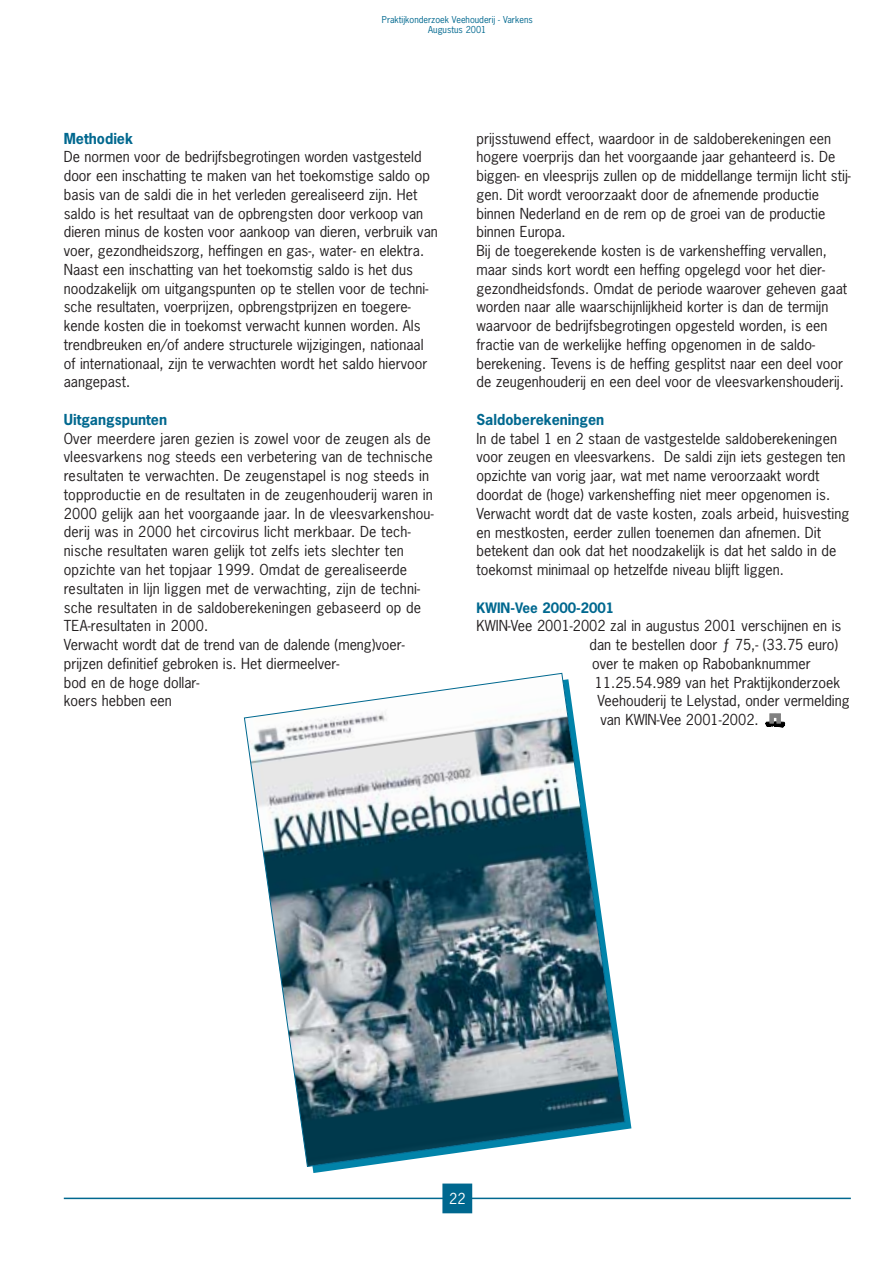
<style>
.page{position:relative;width:893px;height:1262px;background:#fff}
.page>*{position:absolute;margin:0;border:0;box-sizing:border-box;transform-origin:0 0}
.t1{font:14.25px/18.8px "News Gothic";color:#231f20}
.t2{font:700 14.25px "News Gothic";color:#00688f}
.t3{font:14.25px "News Gothic";color:#fff}
.t4{font:700 13.5px "News Gothic";color:#00688f}
.t5{font:9px/10.8px "News Gothic";color:#00688f;text-align:center}
</style>
<div class="page">
<svg style="left:769px;top:713px;width:16px;height:15px"></svg>
<svg style="left:765px;top:714px;width:19px;height:13px"></svg>
<hr style="left:64px;top:1197px;width:786px;height:2px;background:#00688f">
<div style="left:443px;top:1184px;width:28px;height:28px;background:#00688f"></div>
<div style="left:442px;top:1183px;width:30px;height:30px;border:2px solid #00688f"></div>
<svg style="left:244px;top:672px;width:381px;height:495px"></svg>
<p class="t5" style="left:382px;top:14px;width:152px">Praktijkonderzoek Veehouderij - Varkens<br>Augustus 2001</p>
<p class="t2" style="left:64px;top:132px;width:71px">Methodiek</p>
<p class="t1" style="left:64px;top:149px;width:375px">De normen voor de bedrijfsbegrotingen worden vastgesteld door een inschatting te maken van het toekomstige saldo op basis van de saldi die in het verleden gerealiseerd zijn. Het saldo is het resultaat van de opbrengsten door verkoop van dieren minus de kosten voor aankoop van dieren, verbruik van voer, gezondheidszorg, heffingen en gas-, water- en elektra.<br>Naast een inschatting van het toekomstig saldo is het dus noodzakelijk om uitgangspunten op te stellen voor de techni&shy;sche resultaten, voerprijzen, opbrengstprijzen en toegere&shy;kende kosten die in toekomst verwacht kunnen worden. Als trendbreuken en/of andere structurele wijzigingen, nationaal of internationaal, zijn te verwachten wordt het saldo hiervoor aangepast.</p>
<p class="t2" style="left:64px;top:414px;width:105px">Uitgangspunten</p>
<p class="t1" style="left:64px;top:430px;width:371px">Over meerdere jaren gezien is zowel voor de zeugen als de vleesvarkens nog steeds een verbetering van de technische resultaten te verwachten. De zeugenstapel is nog steeds in topproductie en de resultaten in de zeugenhouderij waren in 2000 gelijk aan het voorgaande jaar. In de vleesvarkenshou&shy;derij was in 2000 het circovirus licht merkbaar. De tech&shy;nische resultaten waren gelijk tot zelfs iets slechter ten opzichte van het topjaar 1999. Omdat de gerealiseerde resultaten in lijn liggen met de verwachting, zijn de techni&shy;sche resultaten in de saldoberekeningen gebaseerd op de TEA-resultaten in 2000.<br>Verwacht wordt dat de trend van de dalende (meng)voer&shy;prijzen definitief gebroken is. Het diermeelver-<br>bod en de hoge dollar-<br>koers hebben een</p>
<p class="t1" style="left:476px;top:130px;width:376px">prijsstuwend effect, waardoor in de saldoberekeningen een hogere voerprijs dan het voorgaande jaar gehanteerd is. De biggen- en vleesprijs zullen op de middellange termijn licht stij&shy;gen. Dit wordt veroorzaakt door de afnemende productie binnen Nederland en de rem op de groei van de productie binnen Europa.<br>Bij de toegerekende kosten is de varkensheffing vervallen, maar sinds kort wordt een heffing opgelegd voor het dier&shy;gezondheidsfonds. Omdat de periode waarover geheven gaat worden naar alle waarschijnlijkheid korter is dan de termijn waarvoor de bedrijfsbegrotingen opgesteld worden, is een fractie van de werkelijke heffing opgenomen in de saldo&shy;berekening. Tevens is de heffing gesplitst naar een deel voor de zeugenhouderij en een deel voor de vleesvarkenshouderij.</p>
<p class="t2" style="left:476px;top:414px;width:129px">Saldoberekeningen</p>
<p class="t1" style="left:476px;top:430px;width:374px">In de tabel 1 en 2 staan de vastgestelde saldoberekeningen voor zeugen en vleesvarkens. De saldi zijn iets gestegen ten opzichte van vorig jaar, wat met name veroorzaakt wordt doordat de (hoge) varkensheffing niet meer opgenomen is.<br>Verwacht wordt dat de vaste kosten, zoals arbeid, huisvesting en mestkosten, eerder zullen toenemen dan afnemen. Dit betekent dan ook dat het noodzakelijk is dat het saldo in de toekomst minimaal op hetzelfde niveau blijft liggen.</p>
<p class="t4" style="left:476px;top:602px;width:139px">KWIN-Vee 2000-2001</p>
<p class="t1" style="left:476px;top:617px;width:366px">KWIN-Vee 2001-2002 zal in augustus 2001 verschijnen en is</p>
<p class="t1" style="left:589px;top:636px;width:250px">dan te bestellen door ƒ 75,- (33.75 euro)</p>
<p class="t1" style="left:592px;top:655px;width:220px">over te maken op Rabobanknummer</p>
<p class="t1" style="left:595px;top:674px;width:247px">11.25.54.989 van het Praktijkonderzoek</p>
<p class="t1" style="left:597px;top:692px;width:254px">Veehouderij te Lelystad, onder vermelding</p>
<p class="t1" style="left:600px;top:711px;width:160px">van KWIN-Vee 2001-2002.</p>
<p class="t3" style="left:449px;top:1192px;width:18px">22</p>
</div>
